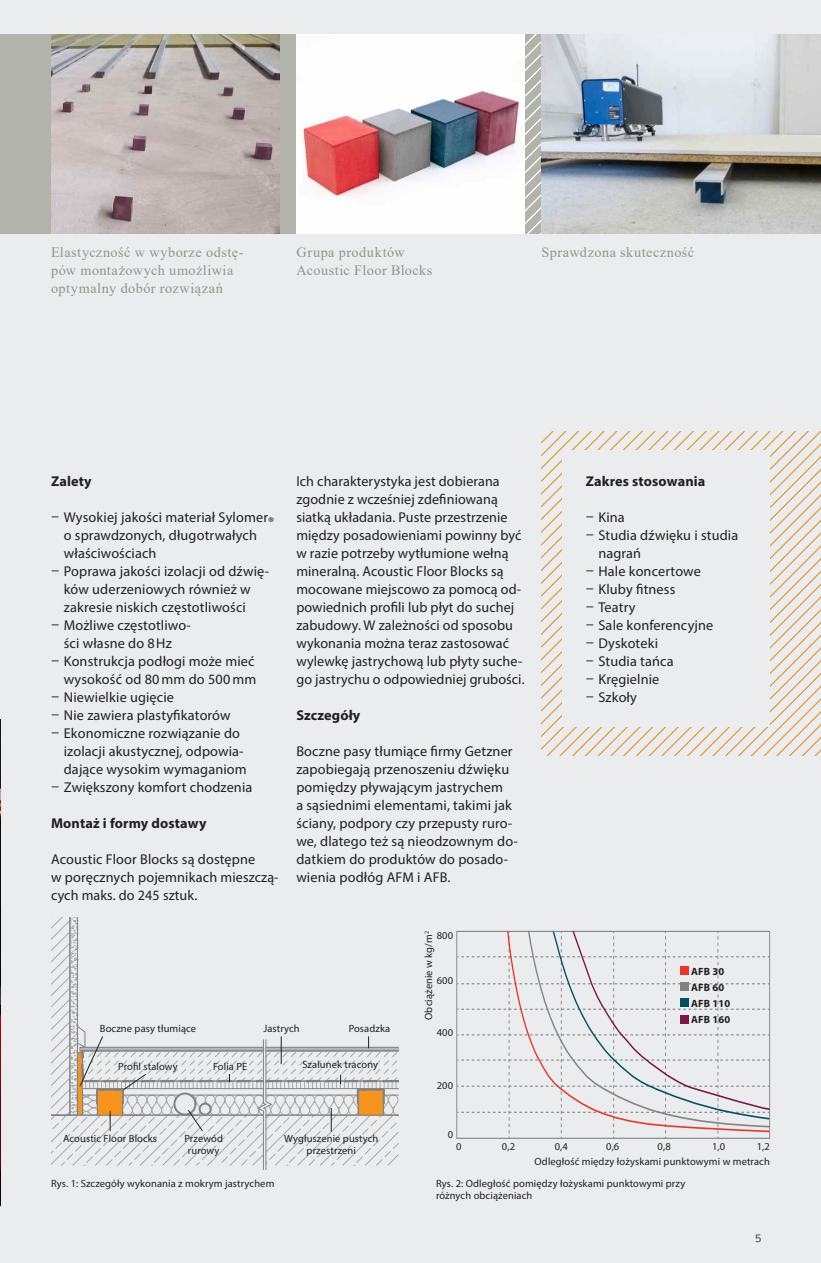
<style>
.page{position:relative;width:821px;height:1263px;background:#eaecee}
.page>*{position:absolute;margin:0;border:0;box-sizing:border-box;transform-origin:0 0}
.t1{font:14.25px/18px "Myriad Pro";letter-spacing:.01em;color:#231f20}
.t2{font:14.25px/18px "Times New Roman";letter-spacing:.035em;color:#94948b}
.t3{font:700 14.25px "Myriad Pro";letter-spacing:.01em;color:#231f20}
.t4{font:10.5px/12px "Myriad Pro";letter-spacing:.01em;color:#231f20;text-align:center}
.t5{font:700 10.5px/16.2px "Myriad Pro";letter-spacing:.01em;color:#231f20}
.t6{font:300 10.5px "Interstate";color:#231f20}
.s1{font-family:"Interstate";font-weight:300}
</style>
<div class="page">
<div style="left:0;top:34px;width:761px;height:200px;background:#b2b3ab"></div>
<img style="left:0;top:720px;width:1px;height:486px">
<svg style="left:541px;top:431px;width:280px;height:325px"></svg>
<div style="left:563px;top:450px;width:207px;height:276px;background:#eaecee"></div>
<svg style="left:524px;top:34px;width:17px;height:200px"></svg>
<svg style="left:51px;top:918px;width:348px;height:252px"></svg>
<img style="left:541px;top:34px;width:280px;height:200px">
<img style="left:51px;top:34px;width:228px;height:200px">
<img style="left:296px;top:35px;width:228px;height:197px">
<svg style="left:457px;top:930px;width:313px;height:208px"></svg>
<div style="left:680px;top:966px;width:9px;height:9px;background:#ee3424"></div>
<div style="left:680px;top:982px;width:9px;height:9px;background:#808285"></div>
<div style="left:680px;top:999px;width:9px;height:8px;background:#005163"></div>
<div style="left:680px;top:1015px;width:9px;height:8px;background:#7c1646"></div>
<p class="t2" style="left:51px;top:242px;width:194px">Elastyczność w wyborze odstę-</p>
<p class="t2" style="left:541px;top:242px;width:154px">Sprawdzona skuteczność</p>
<p class="t2" style="left:51px;top:260px;width:184px">pów montażowych umożliwia optymalny dobór rozwiązań</p>
<p class="t2" style="left:296px;top:242px;width:138px">Grupa produktów<br>Acoustic Floor Blocks</p>
<p class="t3" style="left:51px;top:475px;width:42px">Zalety</p>
<p class="t1" style="left:64px;top:509px;width:212px;text-indent:-13px"><span class="s1">—</span> Wysokiej jakości materiał Sylomer® o sprawdzonych, długotrwałych właściwościach</p>
<p class="t1" style="left:64px;top:563px;width:207px;text-indent:-13px"><span class="s1">—</span> Poprawa jakości izolacji od dźwię&shy;ków uderzeniowych również w zakresie niskich częstotliwości</p>
<p class="t1" style="left:51px;top:617px;width:141px;text-align:center"><span class="s1">—</span> Możliwe częstotliwo&shy;ści własne do 8 Hz</p>
<p class="t1" style="left:51px;top:653px;width:207px;text-align:right"><span class="s1">—</span> Konstrukcja podłogi może mieć wysokość od 80 mm do 500 mm</p>
<p class="t1" style="left:51px;top:689px;width:124px"><span class="s1">—</span> Niewielkie ugięcie</p>
<p class="t1" style="left:51px;top:707px;width:181px"><span class="s1">—</span> Nie zawiera plastyfikatorów</p>
<p class="t1" style="left:64px;top:725px;width:184px;text-indent:-13px"><span class="s1">—</span> Ekonomiczne rozwiązanie do izolacji akustycznej, odpowia&shy;dające wysokim wymaganiom</p>
<p class="t1" style="left:51px;top:779px;width:203px"><span class="s1">—</span> Zwiększony komfort chodzenia</p>
<p class="t3" style="left:51px;top:817px;width:157px">Montaż i formy dostawy</p>
<p class="t1" style="left:51px;top:851px;width:229px">Acoustic Floor Blocks są dostępne<br>w poręcznych pojemnikach mieszczą&shy;cych maks. do 245 sztuk.</p>
<p class="t1" style="left:296px;top:473px;width:230px">Ich charakterystyka jest dobierana zgodnie z wcześniej zdefiniowaną siatką układania. Puste przestrzenie między posadowieniami powinny być w razie potrzeby wytłumione wełną mineralną. Acoustic Floor Blocks są mocowane miejscowo za pomocą od&shy;powiednich profili lub płyt do suchej zabudowy. W zależności od sposobu wykonania można teraz zastosować wylewkę jastrychową lub płyty suche&shy;go jastrychu o odpowiedniej grubości.</p>
<p class="t3" style="left:296px;top:709px;width:66px">Szczegóły</p>
<p class="t1" style="left:296px;top:743px;width:223px">Boczne pasy tłumiące firmy Getzner zapobiegają przenoszeniu dźwięku pomiędzy pływającym jastrychem<br>a sąsiednimi elementami, takimi jak ściany, podpory czy przepusty ruro&shy;we, dlatego też są nieodzownym do&shy;datkiem do produktów do posado&shy;wienia podłóg AFM i AFB.</p>
<p class="t4" style="left:423px;top:1020px;width:90px;rotate:-90deg">Obciążenie w kg/m<sup>2</sup></p>
<p class="t4" style="left:437px;top:930px;width:18px">800</p>
<p class="t4" style="left:437px;top:975px;width:18px">600</p>
<p class="t4" style="left:100px;top:1023px;width:98px">Boczne pasy tłumiące</p>
<p class="t4" style="left:118px;top:1061px;width:61px">Profil stalowy</p>
<p class="t4" style="left:213px;top:1061px;width:36px">Folia PE</p>
<p class="t4" style="left:263px;top:1023px;width:38px">Jastrych</p>
<p class="t4" style="left:349px;top:1023px;width:43px">Posadzka</p>
<p class="t4" style="left:302px;top:1059px;width:77px">Szalunek tracony</p>
<p class="t4" style="left:437px;top:1028px;width:18px">400</p>
<p class="t4" style="left:437px;top:1080px;width:18px">200</p>
<p class="t3" style="left:585px;top:475px;width:121px">Zakres stosowania</p>
<p class="t1" style="left:585px;top:509px;width:41px"><span class="s1">—</span> Kina</p>
<p class="t1" style="left:598px;top:527px;width:141px;text-indent:-13px"><span class="s1">—</span> Studia dźwięku i studia nagrań</p>
<p class="t1" style="left:585px;top:563px;width:117px"><span class="s1">—</span> Hale koncertowe</p>
<p class="t1" style="left:585px;top:581px;width:91px"><span class="s1">—</span> Kluby fitness</p>
<p class="t1" style="left:585px;top:599px;width:51px"><span class="s1">—</span> Teatry</p>
<p class="t1" style="left:585px;top:617px;width:129px"><span class="s1">—</span> Sale konferencyjne</p>
<p class="t1" style="left:585px;top:635px;width:74px"><span class="s1">—</span> Dyskoteki</p>
<p class="t1" style="left:585px;top:653px;width:89px"><span class="s1">—</span> Studia tańca</p>
<p class="t1" style="left:585px;top:671px;width:75px"><span class="s1">—</span> Kręgielnie</p>
<p class="t1" style="left:585px;top:689px;width:53px"><span class="s1">—</span> Szkoły</p>
<p class="t5" style="left:691px;top:964px;width:40px">AFB 30<br>AFB 60<br>AFB 110<br>AFB 160</p>
<p class="t4" style="left:63px;top:1133px;width:95px">Acoustic Floor Blocks</p>
<p class="t4" style="left:184px;top:1134px;width:40px">Przewód rurowy</p>
<p class="t4" style="left:284px;top:1133px;width:96px">Wygłuszenie pustych przestrzeni</p>
<p class="t4" style="left:448px;top:1129px;width:7px">0</p>
<p class="t4" style="left:456px;top:1142px;width:7px">0</p>
<p class="t4" style="left:502px;top:1142px;width:15px">0,2</p>
<p class="t4" style="left:554px;top:1142px;width:15px">0,4</p>
<p class="t4" style="left:606px;top:1142px;width:15px">0,6</p>
<p class="t4" style="left:657px;top:1142px;width:15px">0,8</p>
<p class="t4" style="left:712px;top:1142px;width:15px">1,0</p>
<p class="t4" style="left:534px;top:1140px;width:237px;line-height:14.7px;text-align:right">1,2<br>Odległość między łożyskami punktowymi w metrach</p>
<p class="t4" style="left:51px;top:1179px;width:225px">Rys. 1: Szczegóły wykonania z mokrym jastrychem</p>
<p class="t4" style="left:436px;top:1179px;width:251px;text-align:left">Rys. 2: Odległość pomiędzy łożyskami punktowymi przy różnych obciążeniach</p>
<p class="t6" style="left:755px;top:1233px;width:8px">5</p>
</div>
